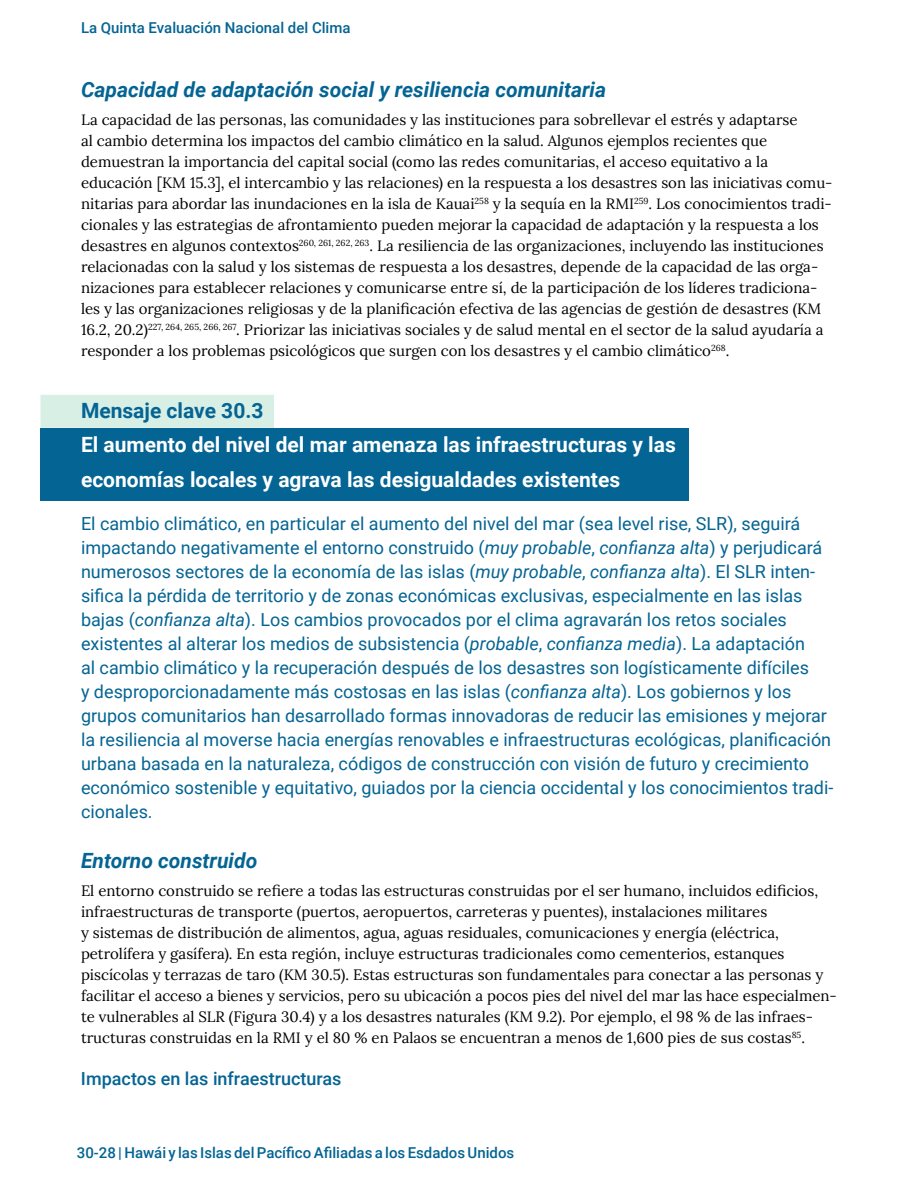
<style>
.page{position:relative;width:918px;height:1188px;background:#fff}
.page>*{position:absolute;margin:0;border:0;box-sizing:border-box;transform-origin:0 0}
.t1{font:700 21px/34.5px "Roboto";color:#fff}
.t2{font:italic 700 21px "Roboto";color:#046493}
.t3{font:700 21px "Roboto";color:#046493}
.t4{font:18px/24px "Roboto";color:#046493}
.t5{font:500 18px "Roboto";color:#046493}
.t6{font:15px/21px "Lora";color:#000}
.t7{font:500 15px "Roboto";color:#046493}
.s1{font-style:italic}
</style>
<div class="page">
<div style="left:40px;top:429px;width:649px;height:72px;background:#046493"></div>
<div style="left:40px;top:395px;width:234px;height:33px;background:#d8efe6"></div>
<p class="t7" style="left:81px;top:17px;width:271px">La Quinta Evaluación Nacional del Clima</p>
<h1 class="t2" style="left:81px;top:75px;width:527px">Capacidad de adaptación social y resiliencia comunitaria</h1>
<p class="t6" style="left:81px;top:108px;width:753px">La capacidad de las personas, las comunidades y las instituciones para sobrellevar el estrés y adaptarse<br>al cambio determina los impactos del cambio climático en la salud. Algunos ejemplos recientes que demuestran la importancia del capital social (como las redes comunitarias, el acceso equitativo a la educación [KM 15.3], el intercambio y las relaciones) en la respuesta a los desastres son las iniciativas comu&shy;nitarias para abordar las inundaciones en la isla de Kauai<sup>258</sup> y la sequía en la RMI<sup>259</sup>. Los conocimientos tradi&shy;cionales y las estrategias de afrontamiento pueden mejorar la capacidad de adaptación y la respuesta a los desastres en algunos contextos<sup>260,</sup> <sup>261,</sup> <sup>262,</sup> <sup>263</sup>. La resiliencia de las organizaciones, incluyendo las instituciones relacionadas con la salud y los sistemas de respuesta a los desastres, depende de la capacidad de las orga&shy;nizaciones para establecer relaciones y comunicarse entre sí, de la participación de los líderes tradiciona&shy;les y las organizaciones religiosas y de la planificación efectiva de las agencias de gestión de desastres (KM 16.2, 20.2)<sup>227,</sup> <sup>264,</sup> <sup>265,</sup> <sup>266,</sup> <sup>267</sup>. Priorizar las iniciativas sociales y de salud mental en el sector de la salud ayudaría a responder a los problemas psicológicos que surgen con los desastres y el cambio climático<sup>268</sup>.</p>
<h1 class="t3" style="left:81px;top:396px;width:184px">Mensaje clave 30.3</h1>
<h1 class="t1" style="left:81px;top:427px;width:596px">El aumento del nivel del mar amenaza las infraestructuras y las economías locales y agrava las desigualdades existentes</h1>
<p class="t4" style="left:81px;top:511px;width:754px">El cambio climático, en particular el aumento del nivel del mar (sea level rise, SLR), seguirá impactando negativamente el entorno construido (<span class="s1">muy probable</span>, <span class="s1">confianza alta</span>) y perjudicará numerosos sectores de la economía de las islas (<span class="s1">muy probable</span>, <span class="s1">confianza alta</span>). El SLR inten&shy;sifica la pérdida de territorio y de zonas económicas exclusivas, especialmente en las islas bajas (<span class="s1">confianza alta</span>). Los cambios provocados por el clima agravarán los retos sociales existentes al alterar los medios de subsistencia (<span class="s1">probable</span>, <span class="s1">confianza media</span>). La adaptación<br>al cambio climático y la recuperación después de los desastres son logísticamente difíciles<br>y desproporcionadamente más costosas en las islas (<span class="s1">confianza alta</span>). Los gobiernos y los grupos comunitarios han desarrollado formas innovadoras de reducir las emisiones y mejorar la resiliencia al moverse hacia energías renovables e infraestructuras ecológicas, planificación urbana basada en la naturaleza, códigos de construcción con visión de futuro y crecimiento económico sostenible y equitativo, guiados por la ciencia occidental y los conocimientos tradi&shy;cionales.</p>
<h1 class="t2" style="left:81px;top:846px;width:178px">Entorno construido</h1>
<p class="t6" style="left:81px;top:879px;width:757px">El entorno construido se refiere a todas las estructuras construidas por el ser humano, incluidos edificios, infraestructuras de transporte (puertos, aeropuertos, carreteras y puentes), instalaciones militares<br>y sistemas de distribución de alimentos, agua, aguas residuales, comunicaciones y energía (eléctrica, petrolífera y gasífera). En esta región, incluye estructuras tradicionales como cementerios, estanques piscícolas y terrazas de taro (KM 30.5). Estas estructuras son fundamentales para conectar a las personas y facilitar el acceso a bienes y servicios, pero su ubicación a pocos pies del nivel del mar las hace especialmen&shy;te vulnerables al SLR (Figura 30.4) y a los desastres naturales (KM 9.2). Por ejemplo, el 98 % de las infraes&shy;tructuras construidas en la RMI y el 80 % en Palaos se encuentran a menos de 1,600 pies de sus costas<sup>85</sup>.</p>
<p class="t5" style="left:81px;top:1066px;width:262px">Impactos en las infraestructuras</p>
<p class="t7" style="left:77px;top:1143px;width:439px">30-28 | Hawái y las Islas del Pacífico Afiliadas a los Esdados Unidos</p>
</div>
